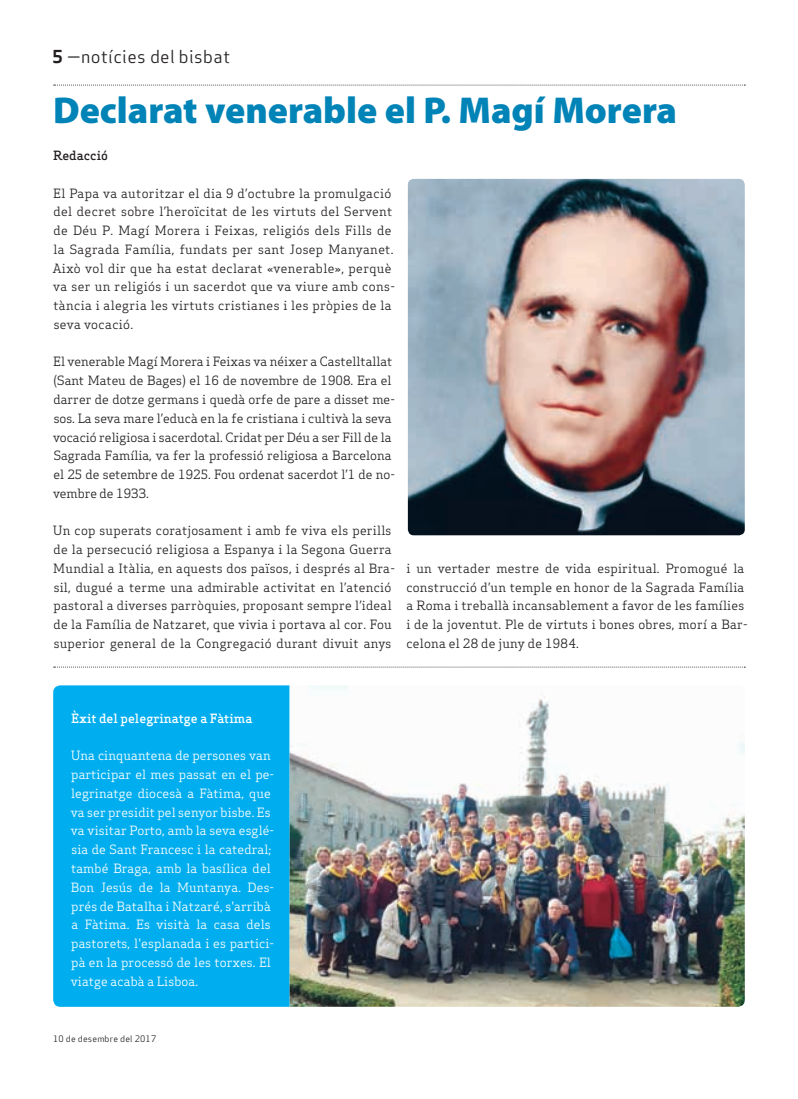
<style>
.page{position:relative;width:798px;height:1099px;background:#fff}
.page>*{position:absolute;margin:0;border:0;box-sizing:border-box;transform-origin:0 0}
.Titulars{font:900 37.5px "Myriad Pro";color:#0083b6}
.Capçalera{font:17.5px "Apex Sans Book T";letter-spacing:.02em;color:#231f20}
.Text_General{font:12.5px/18.8px "Apex Serif";letter-spacing:.02em;color:#231f20}
.Text_General-2{font:12.5px/18.8px "Apex Serif";letter-spacing:.01em;color:#fff}
.Text_General-3{font:12.5px/18.8px "Apex Serif";color:#231f20}
.Text_General-4{font:500 12.5px "Apex Serif";color:#fff}
.Autors{font:500 12.5px "Apex Serif";color:#231f20}
.Data_Peu{font:8.75px "Apex Sans Book T";letter-spacing:.02em;color:#231f20}
.s1{font-family:"Apex Sans Bold T"}
</style>
<div class="page">
<svg style="left:54px;top:85px;width:691px;height:1px"></svg>
<img style="left:407px;top:179px;width:337px;height:356px">
<div style="left:53px;top:685px;width:236px;height:321px;background:#00aeef"></div>
<img style="left:289px;top:685px;width:455px;height:321px">
<svg style="left:54px;top:666px;width:691px;height:1px"></svg>
<p class="Capçalera" style="left:52px;top:46px;width:179px"><span class="s1">5</span> —notícies del bisbat</p>
<p class="Titulars" style="left:53px;top:85px;width:625px">Declarat venerable el P. Magí Morera</p>
<p class="Autors" style="left:53px;top:148px;width:56px">Redacció</p>
<p class="Text_General" style="left:53px;top:183px;width:343px">El Papa va autoritzar el dia 9 d’octubre la promulgació del decret sobre l’heroïcitat de les virtuts del Servent de Déu P. Magí Morera i Feixas, religiós dels Fills de la Sagrada Família, fundats per sant Josep Manyanet.<br>Això vol dir que ha estat declarat «venerable», perquè va ser un religiós i un sacerdot que va viure amb cons&shy;tància i alegria les virtuts cristianes i les pròpies de la seva vocació.</p>
<p class="Text_General-3" style="left:53px;top:352px;width:343px">El venerable Magí Morera i Feixas va néixer a Castelltallat (Sant Mateu de Bages) el 16 de novembre de 1908. Era el darrer de dotze germans i quedà orfe de pare a disset me&shy;sos. La seva mare l’educà en la fe cristiana i cultivà la seva vocació religiosa i sacerdotal. Cridat per Déu a ser Fill de la Sagrada Família, va fer la professió religiosa a Barcelona el 25 de setembre de 1925. Fou ordenat sacerdot l’1 de no&shy;vembre de 1933.</p>
<p class="Text_General" style="left:53px;top:521px;width:343px">Un cop superats coratjosament i amb fe viva els perills de la persecució religiosa a Espanya i la Segona Guerra Mundial a Itàlia, en aquests dos països, i després al Bra&shy;sil, dugué a terme una admirable activitat en l’atenció pastoral a diverses parròquies, proposant sempre l’ideal de la Família de Natzaret, que vivia i portava al cor. Fou superior general de la Congregació durant divuit anys</p>
<p class="Text_General" style="left:406px;top:558px;width:343px">i un vertader mestre de vida espiritual. Promogué la construcció d’un temple en honor de la Sagrada Família a Roma i treballà incansablement a favor de les famílies i de la joventut. Ple de virtuts i bones obres, morí a Bar&shy;celona el 28 de juny de 1984.</p>
<p class="Text_General-4" style="left:71px;top:710px;width:183px">Èxit del pelegrinatge a Fàtima</p>
<p class="Text_General-2" style="left:71px;top:746px;width:205px">Una cinquantena de persones van participar el mes passat en el pe&shy;legrinatge diocesà a Fàtima, que va ser presidit pel senyor bisbe. Es va visitar Porto, amb la seva esglé&shy;sia de Sant Francesc i la catedral; també Braga, amb la basílica del<br>Bon Jesús de la Muntanya. Des&shy;prés de Batalha i Natzaré, s'arribà a Fàtima. Es visità la casa dels pastorets, l'esplanada i es partici&shy;pà en la processó de les torxes. El viatge acabà a Lisboa.</p>
<p class="Data_Peu" style="left:53px;top:1032px;width:104px">10 de desembre del 2017</p>
</div>
